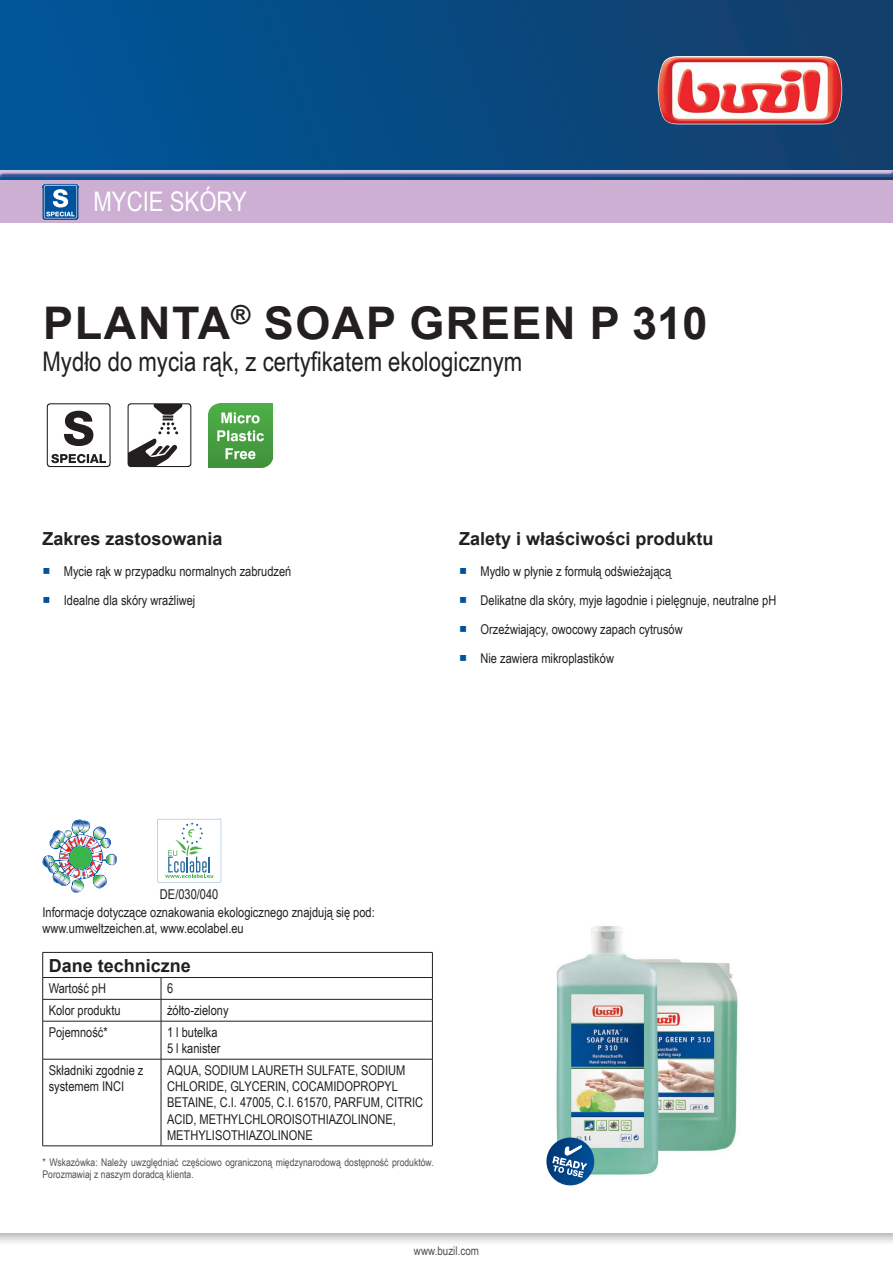
<style>
.page{position:relative;width:893px;height:1263px;background:#fff}
.page>*{position:absolute;margin:0;border:0;box-sizing:border-box;transform-origin:0 0}
.t1{font:700 45px "Arial";letter-spacing:.035em;color:#231f20}
.t2{font:27px "Arial Narrow";color:#231f20}
.t3{font:27px "Arial Narrow";color:#fff}
.t4{font:700 18px "Arial";color:#231f20}
.t5{font:13.5px/16.2px "Arial Narrow";color:#231f20}
.t6{font:12px "Arial Narrow";color:#4e5151}
.t7{font:10.5px/11.7px "Arial Narrow";color:#4d5152}
.s1{font-family:"Arial Unicode MS";color:#01519b}
</style>
<div class="page">
<svg style="left:0;top:1233px;width:893px;height:10px"></svg>
<svg style="left:43px;top:819px;width:74px;height:74px"></svg>
<svg style="left:157px;top:819px;width:64px;height:64px"></svg>
<hr style="left:43px;top:952px;width:118px;height:1px;background:#231f20">
<hr style="left:161px;top:952px;width:272px;height:1px;background:#231f20">
<hr style="left:43px;top:977px;width:118px;height:1px;background:#231f20">
<hr style="left:161px;top:977px;width:272px;height:1px;background:#231f20">
<hr style="left:43px;top:999px;width:118px;height:1px;background:#231f20">
<svg style="left:42px;top:952px;width:1px;height:69px"></svg>
<hr style="left:161px;top:999px;width:272px;height:1px;background:#231f20">
<svg style="left:161px;top:978px;width:1px;height:43px"></svg>
<svg style="left:432px;top:952px;width:1px;height:69px"></svg>
<hr style="left:43px;top:1021px;width:118px;height:1px;background:#231f20">
<hr style="left:42px;top:1021px;width:1px;height:38px;background:#231f20">
<hr style="left:161px;top:1021px;width:272px;height:1px;background:#231f20">
<hr style="left:161px;top:1021px;width:1px;height:38px;background:#231f20">
<hr style="left:432px;top:1021px;width:1px;height:38px;background:#231f20">
<hr style="left:43px;top:1059px;width:118px;height:1px;background:#231f20">
<hr style="left:42px;top:1059px;width:1px;height:87px;background:#231f20">
<hr style="left:161px;top:1059px;width:272px;height:1px;background:#231f20">
<hr style="left:161px;top:1059px;width:1px;height:87px;background:#231f20">
<hr style="left:432px;top:1059px;width:1px;height:87px;background:#231f20">
<hr style="left:43px;top:1145px;width:118px;height:1px;background:#231f20">
<hr style="left:161px;top:1145px;width:272px;height:1px;background:#231f20">
<img style="left:556px;top:926px;width:182px;height:249px">
<svg style="left:47px;top:403px;width:64px;height:64px"></svg>
<svg style="left:128px;top:403px;width:63px;height:64px"></svg>
<img style="left:208px;top:403px;width:64px;height:64px">
<svg style="left:546px;top:1137px;width:51px;height:49px"></svg>
<div style="left:0;top:0;width:893px;height:180px;background:linear-gradient(to right,#00569a,#143e69)"></div>
<img style="left:658px;top:56px;width:184px;height:68px">
<div style="left:0;top:169px;width:893px;height:8px;background:#015599;opacity:.75"></div>
<div style="left:0;top:180px;width:893px;height:43px;background:#ccafd3"></div>
<img style="left:43px;top:184px;width:35px;height:36px">
<svg style="left:44px;top:185px;width:35px;height:33px"></svg>
<h2 class="t3" style="left:94px;top:182px;width:155px">MYCIE SKÓRY</h2>
<h1 class="t1" style="left:43px;top:291px;width:665px">PLANTA<sup>®</sup> SOAP GREEN P 310</h1>
<h2 class="t2" style="left:43px;top:342px;width:481px">Mydło do mycia rąk, z certyfikatem ekologicznym</h2>
<h3 class="t4" style="left:43px;top:526px;width:182px">Zakres zastosowania</h3>
<p class="t5" style="left:43px;top:562px;width:250px"><span class="s1">■</span> Mycie rąk w przypadku normalnych zabrudzeń</p>
<p class="t5" style="left:43px;top:591px;width:154px"><span class="s1">■</span> Idealne dla skóry wrażliwej</p>
<h3 class="t4" style="left:459px;top:526px;width:256px">Zalety i właściwości produktu</h3>
<p class="t5" style="left:459px;top:562px;width:213px"><span class="s1">■</span> Mydło w płynie z formułą odświeżającą</p>
<p class="t5" style="left:459px;top:591px;width:319px"><span class="s1">■</span> Delikatne dla skóry, myje łagodnie i pielęgnuje, neutralne pH</p>
<p class="t5" style="left:459px;top:620px;width:225px"><span class="s1">■</span> Orzeźwiający, owocowy zapach cytrusów</p>
<p class="t5" style="left:459px;top:649px;width:156px"><span class="s1">■</span> Nie zawiera mikroplastików</p>
<p class="t5" style="left:43px;top:884px;width:334px;line-height:18.3px;text-indent:117px">DE/030/040<br>Informacje dotyczące oznakowania ekologicznego znajdują się pod:</p>
<p class="t5" style="left:43px;top:920px;width:203px">www.umweltzeichen.at, www.ecolabel.eu</p>
<h3 class="t4" style="left:49px;top:952px;width:144px">Dane techniczne</h3>
<p class="t5" style="left:49px;top:980px;width:59px">Wartość pH</p>
<p class="t5" style="left:167px;top:980px;width:8px">6</p>
<p class="t5" style="left:49px;top:1002px;width:73px">Kolor produktu</p>
<p class="t5" style="left:167px;top:1002px;width:63px">żółto-zielony</p>
<p class="t5" style="left:49px;top:1024px;width:61px">Pojemność*</p>
<p class="t5" style="left:167px;top:1024px;width:55px">1 l butelka<br>5 l kanister</p>
<p class="t5" style="left:49px;top:1062px;width:96px">Składniki zgodnie z systemem INCI</p>
<p class="t5" style="left:167px;top:1062px;width:258px">AQUA, SODIUM LAURETH SULFATE, SODIUM CHLORIDE, GLYCERIN, COCAMIDOPROPYL BETAINE, C.I. 47005, C.I. 61570, PARFUM, CITRIC ACID, METHYLCHLOROISOTHIAZOLINONE, METHYLISOTHIAZOLINONE</p>
<p class="t7" style="left:43px;top:1156px;width:393px">* Wskazówka: Należy uwzględniać częściowo ograniczoną międzynarodową dostępność produktów.<br>Porozmawiaj z naszym doradcą klienta.</p>
<p class="t6" style="left:414px;top:1242px;width:67px">www.buzil.com</p>
</div>
